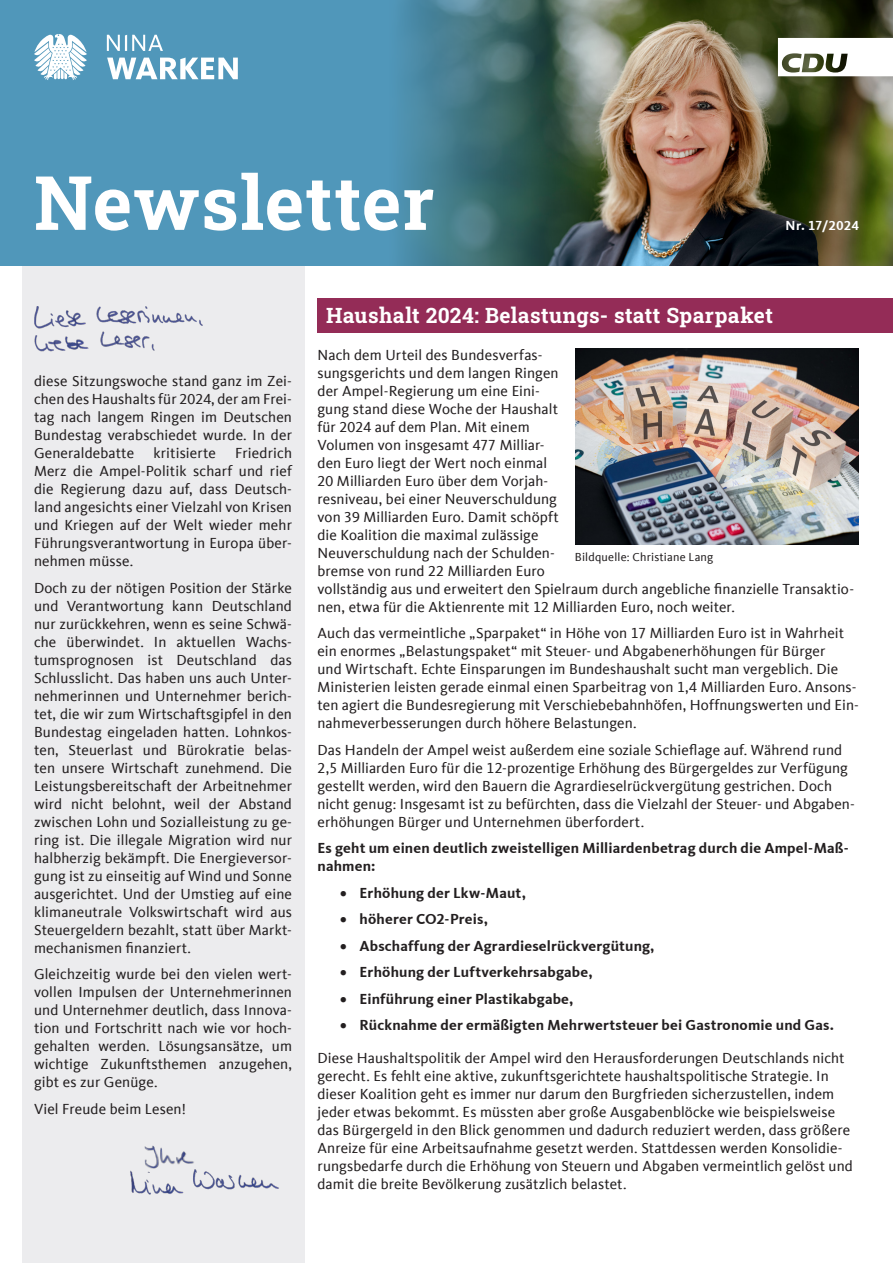
<style>
.page{position:relative;width:893px;height:1263px;background:#fff}
.page>*{position:absolute;margin:0;border:0;box-sizing:border-box;transform-origin:0 0}
.t1{font:700 75px "Roboto Slab";letter-spacing:.01em;color:#fff}
.t2{font:700 21px "Roboto Slab";letter-spacing:.015em;color:#fff}
.t3{font:15px/18px "CDU Kievit Tab";letter-spacing:.005em;color:#231f20;text-align:justify}
.t4{font:700 15px/18px "CDU Kievit Tab";letter-spacing:.01em;color:#231f20}
.t5{font:700 13.5px "CDU Kievit Tab";letter-spacing:.04em;color:#fff}
.t6{font:12px "CDU Kievit Tab";letter-spacing:.015em;color:#231f20}
</style>
<div class="page">
<div style="left:22px;top:244px;width:283px;height:1019px;background:#ececee"></div>
<img style="left:130px;top:1170px;width:149px;height:25px">
<img style="left:144px;top:1145px;width:57px;height:28px">
<img style="left:34px;top:306px;width:169px;height:45px">
<div style="left:317px;top:298px;width:576px;height:35px;background:#942c57"></div>
<img style="left:575px;top:349px;width:284px;height:195px">
<img style="left:0;top:0;width:893px;height:266px">
<svg style="left:34px;top:34px;width:53px;height:46px"></svg>
<svg style="left:107px;top:58px;width:131px;height:21px"></svg>
<svg style="left:107px;top:35px;width:56px;height:16px"></svg>
<svg style="left:778px;top:38px;width:115px;height:38px"></svg>
<p class="t1" style="left:34px;top:151px;width:402px">Newsletter</p>
<p class="t5" style="left:785px;top:217px;width:75px">Nr. 17/2024</p>
<p class="t3" style="left:34px;top:372px;width:259px">diese Sitzungswoche stand ganz im Zei&shy;chen des Haushalts für 2024, der am Frei&shy;tag nach langem Ringen im Deutschen Bundestag verabschiedet wurde. In der Generaldebatte</p>
<p class="t3" style="left:34px;top:444px;width:259px;text-indent:201px">Friedrich Merz die Ampel-Politik scharf und rief die Regierung dazu auf, dass Deutsch&shy;land angesichts einer Vielzahl von Krisen und Kriegen auf der Welt wieder mehr Führungsverantwortung in Europa über&shy;nehmen müsse.</p>
<p class="t3" style="left:34px;top:579px;width:259px">Doch zu der nötigen Position der Stärke und Verantwortung kann Deutschland nur zurückkehren, wenn es seine Schwä&shy;che überwindet. In aktuellen Wachs&shy;tumsprognosen ist Deutschland das Schlusslicht. Das haben uns auch Unter&shy;nehmerinnen und Unternehmer berich&shy;tet, die wir zum Wirtschaftsgipfel in den Bundestag eingeladen hatten. Lohnkos&shy;ten, Steuerlast und Bürokratie belas&shy;ten unsere Wirtschaft zunehmend. Die Leistungsbereitschaft der Arbeitnehmer wird nicht belohnt, weil der Abstand zwischen Lohn und Sozialleistung zu ge&shy;ring ist. Die illegale Migration wird nur halbherzig bekämpft. Die Energieversor&shy;gung ist zu einseitig auf Wind und Sonne ausgerichtet. Und der Umstieg auf eine klimaneutrale Volkswirtschaft wird aus Steuergeldern bezahlt, statt über Markt&shy;mechanismen finanziert.</p>
<p class="t3" style="left:34px;top:965px;width:259px">Gleichzeitig wurde bei den vielen wert&shy;vollen Impulsen der Unternehmerinnen und Unternehmer deutlich, dass Innova&shy;tion und Fortschritt nach wie vor hoch&shy;gehalten werden. Lösungsansätze, um wichtige Zukunftsthemen anzugehen, gibt es zur Genüge.</p>
<p class="t3" style="left:34px;top:1100px;width:153px">Viel Freude beim Lesen!</p>
<p class="t3" style="left:153px;top:444px;width:64px">kritisierte</p>
<p class="t2" style="left:326px;top:301px;width:448px">Haushalt 2024: Belastungs- statt Sparpaket</p>
<p class="t3" style="left:317px;top:346px;width:538px;text-align:left">Nach dem Urteil des Bundesverfas-<br>sungsgerichts und dem langen Ringen<br>der Ampel-Regierung um eine Eini-<br>gung stand diese Woche der Haushalt<br>für 2024 auf dem Plan. Mit einem<br>Volumen von insgesamt 477 Milliar-<br>den Euro liegt der Wert noch einmal<br>20 Milliarden Euro über dem Vorjah-<br>resniveau, bei einer Neuverschuldung<br>von 39 Milliarden Euro. Damit schöpft<br>die Koalition die maximal zulässige<br>Neuverschuldung nach der Schulden-<br>bremse von rund 22 Milliarden Euro<br>vollständig aus und erweitert den Spielraum durch angebliche finanzielle Transaktio&shy;nen, etwa für die Aktienrente mit 12 Milliarden Euro, noch weiter.</p>
<p class="t3" style="left:317px;top:624px;width:543px;text-align:left">Auch das vermeintliche „Sparpaket“ in Höhe von 17 Milliarden Euro ist in Wahrheit ein enormes „Belastungspaket“ mit Steuer- und Abgabenerhöhungen für Bürger<br>und Wirtschaft. Echte Einsparungen im Bundeshaushalt sucht man vergeblich. Die Ministerien leisten gerade einmal einen Sparbeitrag von 1,4 Milliarden Euro. Ansons&shy;ten agiert die Bundesregierung mit Verschiebebahnhöfen, Hoffnungswerten und Ein&shy;nahmeverbesserungen durch höhere Belastungen.</p>
<p class="t3" style="left:317px;top:741px;width:539px;text-align:left">Das Handeln der Ampel weist außerdem eine soziale Schieflage auf. Während rund 2,5 Milliarden Euro für die 12-prozentige Erhöhung des Bürgergeldes zur Verfügung gestellt werden, wird den Bauern die Agrardieselrückvergütung gestrichen. Doch nicht genug: Insgesamt ist zu befürchten, dass die Vielzahl der Steuer- und Abgaben&shy;erhöhungen Bürger und Unternehmen überfordert.</p>
<p class="t4" style="left:317px;top:839px;width:533px">Es geht um einen deutlich zweistelligen Milliardenbetrag durch die Ampel-Maß&shy;nahmen:</p>
<p class="t4" style="left:340px;top:883px;width:188px">• Erhöhung der Lkw-Maut,</p>
<p class="t4" style="left:340px;top:910px;width:150px">• höherer CO2-Preis,</p>
<p class="t4" style="left:340px;top:936px;width:316px">• Abschaffung der Agrardieselrückvergütung,</p>
<p class="t4" style="left:340px;top:963px;width:254px">• Erhöhung der Luftverkehrsabgabe,</p>
<p class="t4" style="left:340px;top:989px;width:235px">• Einführung einer Plastikabgabe,</p>
<p class="t4" style="left:340px;top:1016px;width:496px">• Rücknahme der ermäßigten Mehrwertsteuer bei Gastronomie und Gas.</p>
<p class="t3" style="left:317px;top:1049px;width:537px;text-align:left">Diese Haushaltspolitik der Ampel wird den Herausforderungen Deutschlands nicht gerecht. Es fehlt eine aktive, zukunftsgerichtete haushaltspolitische Strategie. In dieser Koalition geht es immer nur darum den Burgfrieden sicherzustellen, indem jeder etwas bekommt. Es müssten aber große Ausgabenblöcke wie beispielsweise das Bürgergeld in den Blick genommen und dadurch reduziert werden, dass größere Anreize für eine Arbeitsaufnahme gesetzt werden. Stattdessen werden Konsolidie&shy;rungsbedarfe durch die Erhöhung von Steuern und Abgaben vermeintlich gelöst und damit die breite Bevölkerung zusätzlich belastet.</p>
<p class="t6" style="left:575px;top:550px;width:140px">Bildquelle: Christiane Lang</p>
</div>
